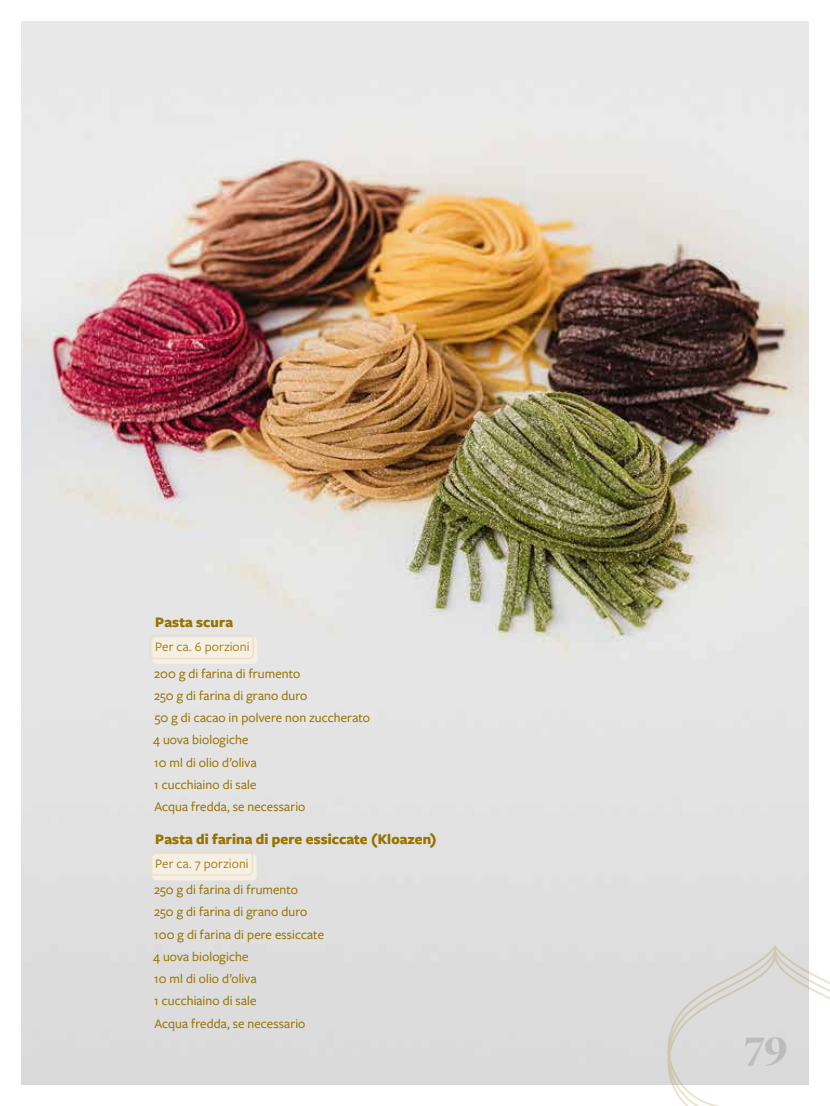
<style>
.page{position:relative;width:830px;height:1106px;background:#fff}
.page>*{position:absolute;margin:0;border:0;box-sizing:border-box;transform-origin:0 0}
.t1{font:900 42px "Freight Disp Pro";color:#bcbcbc}
.t2{font:700 15px "Freight Sans Pro";letter-spacing:.01em;color:#977300}
.t3{font:13.5px/22.2px "Freight Sans Pro";letter-spacing:.01em;color:#977300}
</style>
<div class="page">
<img style="left:21px;top:21px;width:787px;height:1063px">
<svg style="left:666px;top:944px;width:163px;height:162px"></svg>
<div style="left:152px;top:637px;width:105px;height:26px;background:#f6efe3;border-radius:4px"></div>
<div style="left:149px;top:634px;width:105px;height:25px;border:2px solid #ece0c8;border-radius:4px"></div>
<div style="left:152px;top:854px;width:104px;height:26px;background:#f6efe3;border-radius:4px"></div>
<div style="left:149px;top:851px;width:104px;height:24px;border:2px solid #ece0c8;border-radius:4px"></div>
<p class="t2" style="left:155px;top:612px;width:79px">Pasta scura</p>
<p class="t3" style="left:154px;top:633px;width:147px;line-height:26.5px">Per ca. 6 porzioni<br>200 g di farina di frumento</p>
<p class="t3" style="left:153px;top:683px;width:218px">250 g di farina di grano duro<br>50 g di cacao in polvere non zuccherato<br>4 uova biologiche<br>10 ml di olio d’oliva<br>1 cucchiaino di sale<br>Acqua fredda, se necessario</p>
<p class="t2" style="left:155px;top:828px;width:283px">Pasta di farina di pere essiccate (Kloazen)</p>
<p class="t3" style="left:154px;top:849px;width:145px;line-height:26.5px">Per ca. 7 porzioni<br>250 g di farina di frumento</p>
<p class="t3" style="left:153px;top:900px;width:172px">250 g di farina di grano duro<br>100 g di farina di pere essiccate<br>4 uova biologiche<br>10 ml di olio d’oliva<br>1 cucchiaino di sale<br>Acqua fredda, se necessario</p>
<h1 class="t1" style="left:744px;top:1016px;width:45px">79</h1>
</div>
